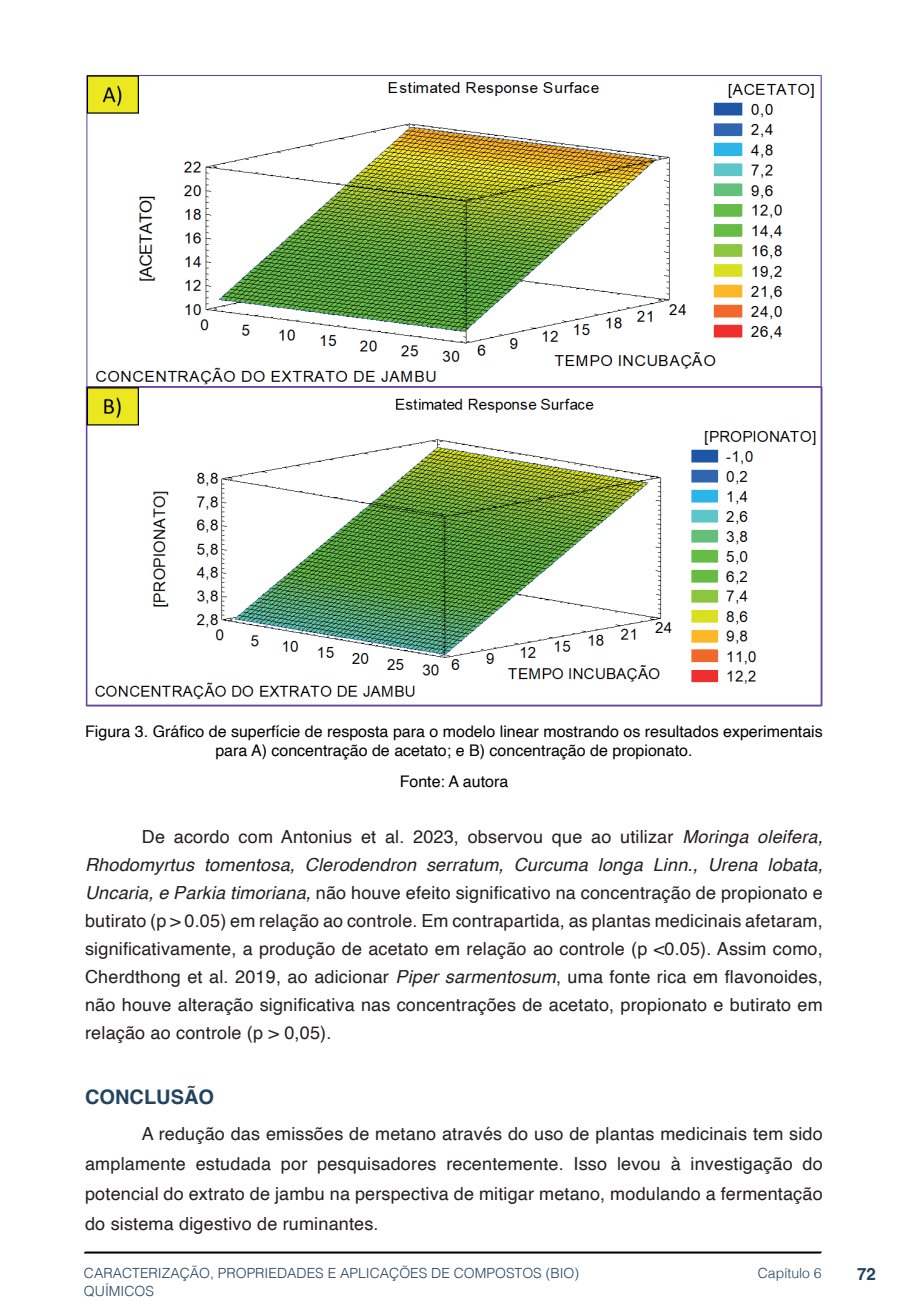
<style>
.page{position:relative;width:908px;height:1304px;background:#fff}
.page>*{position:absolute;margin:0;border:0;box-sizing:border-box;transform-origin:0 0}
.TITULOS{font:700 20px "Helvetica";color:#23445f}
.txt{font:18px/28px "Helvetica";letter-spacing:.01em;color:#231f20;text-align:justify}
.t1{font:700 16.8px "Helvetica";color:#23445f}
.imagens_graf_tab{font:16px/19.2px "Helvetica";color:#000;text-align:center}
.t2{font:300 14px/18px "Helvetica";color:#23445f}
.s1{font-style:italic}
</style>
<div class="page">
<svg style="left:84px;top:1251px;width:737px;height:3px;background:#515151"></svg>
<img style="left:85px;top:75px;width:737px;height:632px">
<p class="imagens_graf_tab" style="left:85px;top:722px;width:738px">Figura 3. Gráfico de superfície de resposta para o modelo linear mostrando os resultados experimentais para A) concentração de acetato; e B) concentração de propionato.</p>
<p class="imagens_graf_tab" style="left:399px;top:772px;width:110px">Fonte: A autora</p>
<p class="txt" style="left:85px;top:823px;width:738px;text-indent:57px">De acordo com Antonius et al. 2023, observou que ao utilizar <span class="s1">Moringa oleifera, Rhodomyrtus tomentosa, Clerodendron serratum, Curcuma longa Linn., Urena lobata, Uncaria, e Parkia timoriana,</span> não houve efeito significativo na concentração de propionato e butirato (p &gt; 0.05) em relação ao controle. Em contrapartida, as plantas medicinais afetaram, significativamente, a produção de acetato em relação ao controle (p &lt;0.05). Assim como, Cherdthong et al. 2019, ao adicionar <span class="s1">Piper sarmentosum</span>, uma fonte rica em flavonoides, não houve alteração significativa nas concentrações de acetato, propionato e butirato em relação ao controle (p &gt; 0,05).</p>
<p class="TITULOS" style="left:85px;top:1085px;width:130px">CONCLUSÃO</p>
<p class="txt" style="left:85px;top:1119px;width:738px;line-height:30px;text-indent:57px">A redução das emissões de metano através do uso de plantas medicinais tem sido amplamente estudada por pesquisadores recentemente. Isso levou à investigação do potencial do extrato de jambu na perspectiva de mitigar metano, modulando a fermentação do sistema digestivo de ruminantes.</p>
<p class="t2" style="left:84px;top:1263px;width:496px">CARACTERIZAÇÃO, PROPRIEDADES E APLICAÇÕES DE COMPOSTOS (BIO)<br>QUÍMICOS</p>
<p class="t2" style="left:757px;top:1263px;width:65px">Capítulo 6</p>
<p class="t1" style="left:856px;top:1264px;width:20px">72</p>
</div>
